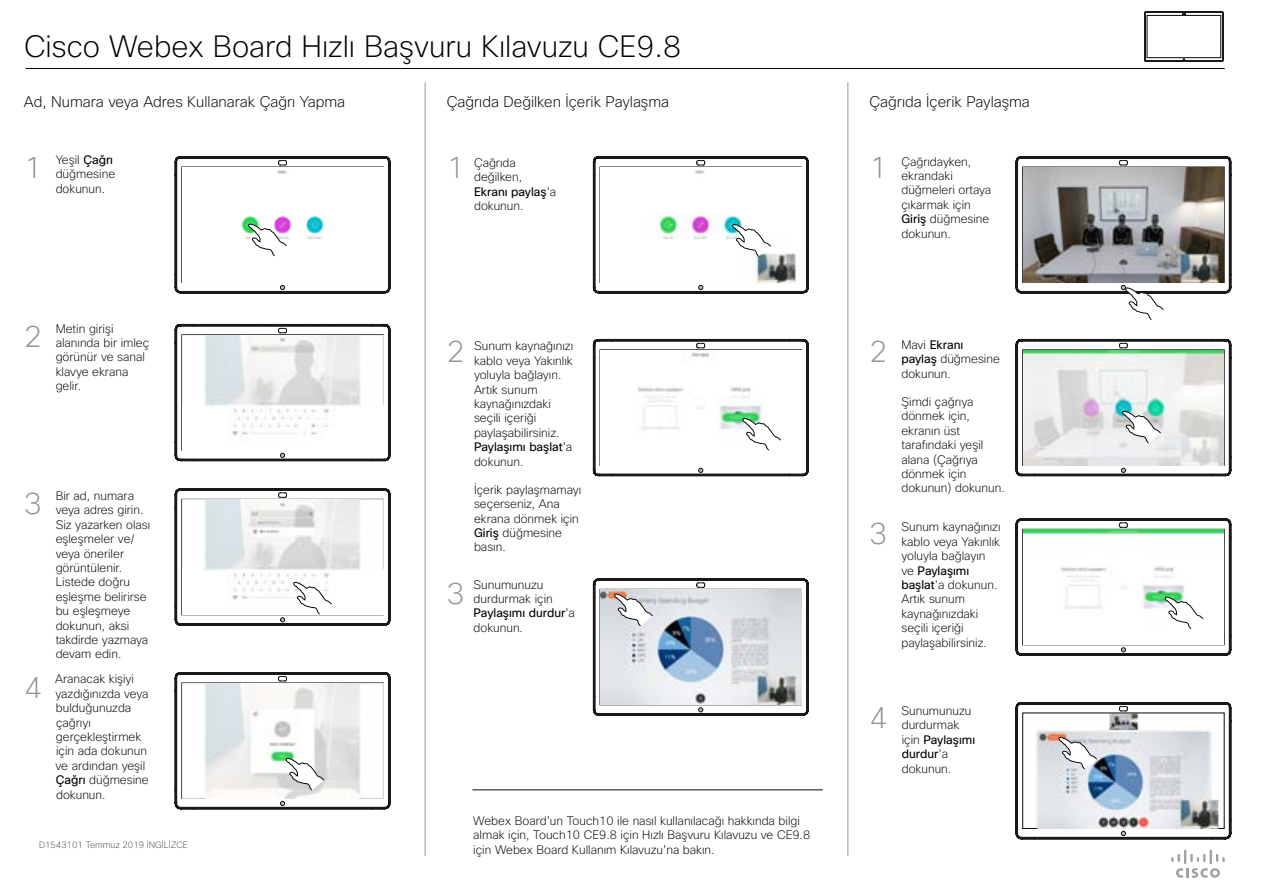
<style>
.page{position:relative;width:1263px;height:893px;background:#fff}
.page>*{position:absolute;margin:0;border:0;box-sizing:border-box;transform-origin:0 0}
.t1{font:200 30px "Cisco Sans";color:#000}
.t2{font:200 30px "Cisco Sans";color:#939598}
.t3{font:200 15px "Cisco Sans";color:#000}
.t4{font:200 12px/14.4px "Cisco Sans";color:#000}
.t5{font:200 9px "Cisco Sans";color:#4d4d4f}
.s1{font-weight:400}
</style>
<div class="page">
<svg style="left:175px;top:324px;width:215px;height:137px"></svg>
<img style="left:182px;top:335px;width:201px;height:115px">
<svg style="left:175px;top:156px;width:215px;height:137px"></svg>
<svg style="left:1016px;top:339px;width:215px;height:137px"></svg>
<svg style="left:1016px;top:156px;width:215px;height:164px"></svg>
<svg style="left:1016px;top:519px;width:215px;height:136px"></svg>
<svg style="left:1016px;top:702px;width:215px;height:137px"></svg>
<svg style="left:593px;top:579px;width:215px;height:136px"></svg>
<svg style="left:593px;top:339px;width:215px;height:137px"></svg>
<svg style="left:593px;top:156px;width:215px;height:137px"></svg>
<svg style="left:175px;top:489px;width:215px;height:136px"></svg>
<svg style="left:175px;top:672px;width:215px;height:137px"></svg>
<hr style="left:425px;top:82px;width:1px;height:774px;background:#939598">
<hr style="left:847px;top:82px;width:1px;height:774px;background:#939598">
<svg style="left:1171px;top:849px;width:54px;height:29px"></svg>
<hr style="left:26px;top:68px;width:1199px;height:1px;background:#000">
<hr style="left:472px;top:790px;width:351px;height:1px;background:#090a0b">
<svg style="left:1144px;top:12px;width:79px;height:50px"></svg>
<h1 class="t1" style="left:24px;top:27px;width:658px">Cisco Webex Board Hızlı Başvuru Kılavuzu CE9.8</h1>
<p class="t3" style="left:24px;top:92px;width:323px">Ad, Numara veya Adres Kullanarak Çağrı Yapma</p>
<p class="t3" style="left:447px;top:92px;width:224px">Çağrıda Değilken İçerik Paylaşma</p>
<p class="t3" style="left:869px;top:92px;width:162px">Çağrıda İçerik Paylaşma</p>
<h1 class="t2" style="left:24px;top:149px;width:19px">1</h1>
<p class="t4" style="left:56px;top:153px;width:61px">Yeşil <span class="s1">Çağrı </span>düğmesine dokunun.</p>
<p class="t4" style="left:474px;top:155px;width:84px">Çağrıda değilken,<br><span class="s1">Ekranı paylaş</span>'a dokunun.</p>
<p class="t4" style="left:901px;top:154px;width:91px">Çağrıdayken, ekrandaki düğmeleri ortaya çıkarmak için<br><span class="s1">Giriş</span> düğmesine dokunun.</p>
<h1 class="t2" style="left:447px;top:149px;width:19px">1</h1>
<h1 class="t2" style="left:869px;top:149px;width:19px">1</h1>
<h1 class="t2" style="left:24px;top:317px;width:19px">2</h1>
<p class="t4" style="left:56px;top:321px;width:95px">Metin girişi alanında bir imleç görünür ve sanal klavye ekrana gelir.</p>
<h1 class="t2" style="left:24px;top:484px;width:19px">3</h1>
<p class="t4" style="left:56px;top:488px;width:96px">Bir ad, numara veya adres girin.<br>Siz yazarken olası eşleşmeler ve/ veya öneriler görüntülenir.<br>Listede doğru eşleşme belirirse bu eşleşmeye dokunun, aksi takdirde yazmaya devam edin.</p>
<h1 class="t2" style="left:447px;top:332px;width:19px">2</h1>
<h1 class="t2" style="left:447px;top:574px;width:19px">3</h1>
<p class="t4" style="left:474px;top:339px;width:101px">Sunum kaynağınızı kablo veya Yakınlık yoluyla bağlayın.<br>Artık sunum kaynağınızdaki seçili içeriği paylaşabilirsiniz.<br><span class="s1">Paylaşımı başlat</span>'a dokunun.</p>
<p class="t4" style="left:474px;top:482px;width:109px">İçerik paylaşmamayı seçerseniz, Ana ekrana dönmek için<br><span class="s1">Giriş</span> düğmesine basın.</p>
<p class="t4" style="left:473px;top:577px;width:103px">Sunumunuzu durdurmak için<br><span class="s1">Paylaşımı durdur</span>'a dokunun.</p>
<h1 class="t2" style="left:869px;top:332px;width:19px">2</h1>
<h1 class="t2" style="left:869px;top:514px;width:19px">3</h1>
<p class="t4" style="left:901px;top:338px;width:100px">Mavi <span class="s1">Ekranı paylaş</span> düğmesine dokunun.</p>
<p class="t4" style="left:901px;top:395px;width:105px">Şimdi çağrıya dönmek için, ekranın üst tarafındaki yeşil alana (Çağrıya dönmek için dokunun) dokunun.</p>
<p class="t4" style="left:901px;top:520px;width:101px">Sunum kaynağınızı kablo veya Yakınlık yoluyla bağlayın ve <span class="s1">Paylaşımı başlat</span>'a dokunun.<br>Artık sunum kaynağınızdaki seçili içeriği paylaşabilirsiniz.</p>
<h1 class="t2" style="left:24px;top:668px;width:19px">4</h1>
<p class="t4" style="left:55px;top:672px;width:95px">Aranacak kişiyi yazdığınızda veya bulduğunuzda çağrıyı gerçekleştirmek için ada dokunun ve ardından yeşil<br><span class="s1">Çağrı</span> düğmesine dokunun.</p>
<h1 class="t2" style="left:869px;top:698px;width:19px">4</h1>
<p class="t4" style="left:901px;top:703px;width:75px">Sunumunuzu durdurmak için <span class="s1">Paylaşımı durdur</span>'a dokunun.</p>
<p class="t5" style="left:39px;top:839px;width:150px">D1543101 Temmuz 2019 İNGİLİZCE</p>
<p class="t4" style="left:473px;top:814px;width:338px">Webex Board'un Touch10 ile nasıl kullanılacağı hakkında bilgi almak için, Touch10 CE9.8 için Hızlı Başvuru Kılavuzu ve CE9.8 için Webex Board Kullanım Kılavuzu'na bakın.</p>
</div>
